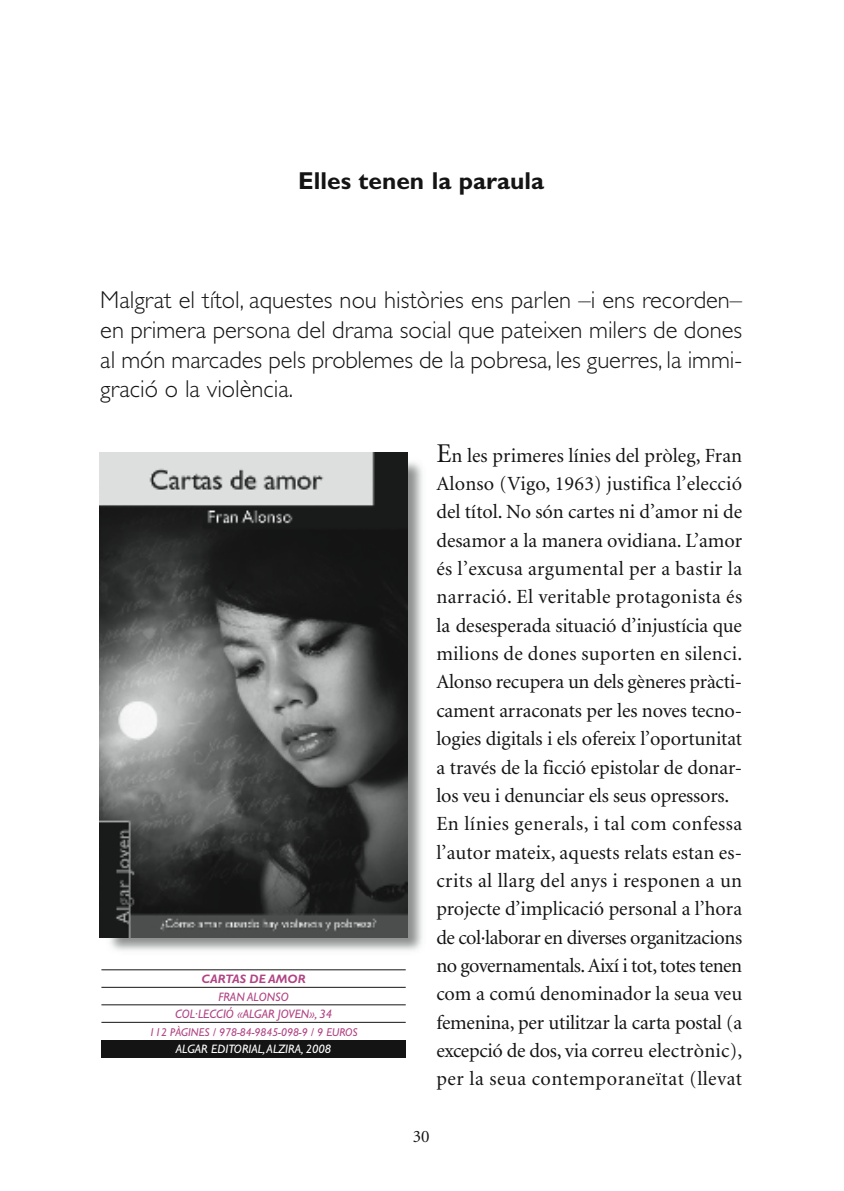
<style>
.page{position:relative;width:844px;height:1191px;background:#fff}
.page>*{position:absolute;margin:0;border:0;box-sizing:border-box;transform-origin:0 0}
.t1{font:300 24.5px/29.8px "Gill Sans";color:#141414;text-align:justify}
.t2{font:700 24.5px "Gill Sans";color:#141414}
.t3{font:20.12px/28.3px "Minion";color:#141414}
.t4{font:17.5px "Minion";color:#141414}
.t5{font:italic 12.25px/17.5px "Gill Sans";color:#b14484;text-align:center}
.t6{font:italic 12.25px "Gill Sans";color:#fff}
.t7{font:italic 700 12.25px "Gill Sans";color:#b14484}
.t8{font:italic 11.38px "Gill Sans";color:#b14484}
.s1{font-size:27.12px}
</style>
<div class="page">
<img style="left:99px;top:452px;width:324px;height:499px">
<img style="left:100px;top:452px;width:307px;height:485px">
<div style="left:101px;top:1040px;width:304px;height:18px;background:#141414"></div>
<hr style="left:101px;top:969px;width:304px;height:1px;background:#141414">
<hr style="left:101px;top:987px;width:304px;height:1px;background:#141414">
<hr style="left:101px;top:1004px;width:304px;height:1px;background:#141414">
<hr style="left:101px;top:1022px;width:304px;height:1px;background:#141414">
<p class="t2" style="left:298px;top:172px;width:247px">Elles tenen la paraula</p>
<p class="t1" style="left:100px;top:287px;width:643px">Malgrat el títol, aquestes nou històries ens parlen –i ens recorden– en primera persona del drama social que pateixen milers de dones al món marcades pels problemes de la pobresa, les guerres, la immi&shy;gració o la violència.</p>
<p class="t7" style="left:201px;top:974px;width:106px">CARTAS DE AMOR</p>
<p class="t5" style="left:175px;top:989px;width:159px">FRAN ALONSO<br>COL·LECCIÓ «ALGAR JOVEN», 34</p>
<p class="t8" style="left:149px;top:1028px;width:210px">112 PÀGINES / 978-84-9845-098-9 / 9 EUROS</p>
<p class="t6" style="left:176px;top:1044px;width:157px">ALGAR EDITORIAL,ALZIRA, 2008</p>
<p class="t3" style="left:436px;top:443px;width:307px"><span class="s1">E</span>n les primeres línies del pròleg, Fran Alonso (Vigo, 1963) justifica l’elecció del títol. No són cartes ni d’amor ni de desamor a la manera ovidiana. L’amor és l’excusa argumental per a bastir la narració. El veritable protagonista és la desesperada situació d’injustícia que milions de dones suporten en silenci.<br>Alonso recupera un dels gèneres pràcti&shy;cament arraconats per les noves tecno&shy;logies digitals i els ofereix l’oportunitat a través de la ficció epistolar de donar&shy;los veu i denunciar els seus opressors.<br>En línies generals, i tal com confessa l’autor mateix, aquests relats estan es&shy;crits al llarg del anys i responen a un projecte d’implicació personal a l’hora de col·laborar en diverses organitzacions no governamentals. Així i tot, totes tenen com a comú denominador la seua veu femenina, per utilitzar la carta postal (a excepció de dos, via correu electrònic), per la seua contemporaneïtat (llevat</p>
<p class="t4" style="left:412px;top:1130px;width:18px">30</p>
</div>
